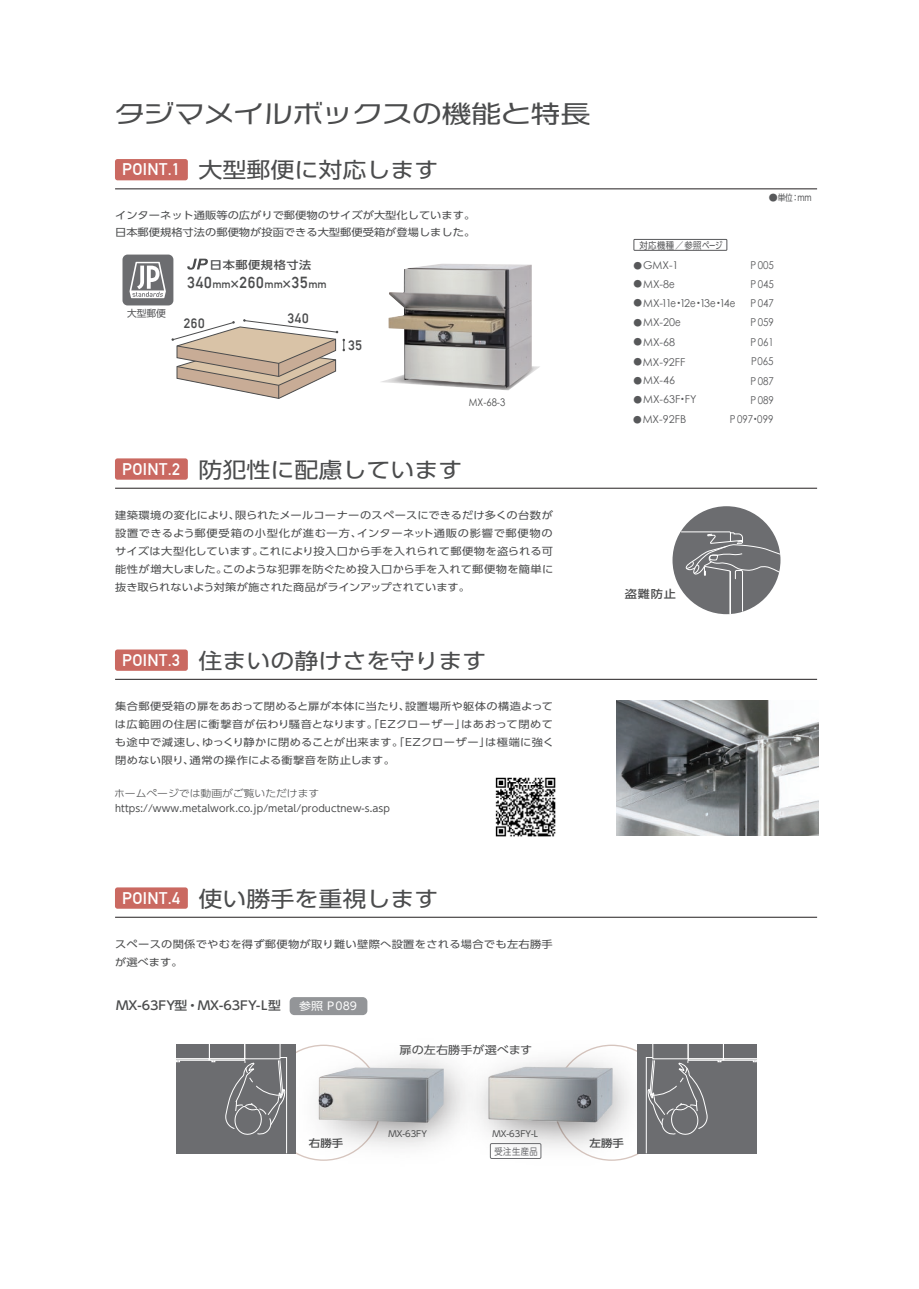
<style>
.page{position:relative;width:919px;height:1289px;background:#fff}
.page>*{position:absolute;margin:0;border:0;box-sizing:border-box;transform-origin:0 0}
.t1{font:24.3px "VDL Logona Regular";color:#4b4c4d;scale:1.22 1}
.t2{font:21.6px "UD Shin Go Pro";color:#4b4c4d;scale:1.11 1}
.t3{font:700 16.5px "DIN Alternate";letter-spacing:.025em;color:#fff}
.t4{font:15.75px "Alte DIN1451 Mittelschrift";letter-spacing:.05em;color:#4b4c4d}
.t5{font:13.5px "Alte DIN1451 Mittelschrift";letter-spacing:.05em;color:#4b4c4d}
.t6{font:500 12.15px "UD Shin Go Pro";color:#4b4c4d;scale:1.06 1}
.t7{font:500 10.95px "UD Shin Go Pro";letter-spacing:.05em;color:#4b4c4d;scale:1.11 1}
.t8{font:10.95px "UD Shin Go Pro";color:#4b4c4d;scale:1.11 1}
.t9{font:10.8px "Century Gothic";color:#57585a}
.t10{font:10.8px "Century Gothic";color:#57585a;scale:.9 1}
.t11{font:10.8px "Century Gothic";letter-spacing:-.15em;color:#57585a}
.t12{font:10.8px "UD Shin Go Pro";color:#fff;scale:1.11 1}
.t13{font:10.5px "Century Gothic";color:#4b4c4d;scale:.9 1}
.t14{font:500 10.35px "UD Shin Go Pro";color:#4b4c4d;scale:1.11 1}
.t15{font:10.2px/18px "UD Shin Go Pro";color:#4b4c4d;text-align:justify;scale:1.11 1}
.t16{font:10.2px/18px "UD Shin Go Pro";letter-spacing:.025em;color:#4b4c4d;scale:1.11 1}
.t17{font:9.75px "UD Shin Go Pro";letter-spacing:.01em;color:#4b4c4d}
.t18{font:300 9.75px "UD Shin Go Pro";color:#4b4c4d;scale:1.11 1}
.t19{font:9.75px "UD Shin Go Pro";color:#57585a}
.t20{font:9.45px "UD Shin Go Pro";letter-spacing:.05em;color:#57585a;scale:.89 1}
.t21{font:9.3px "UD Shin Go Pro";letter-spacing:.05em;color:#6c6d70;scale:.89 1}
.t22{font:9px "UD Shin Go Pro";color:#57585a}
.t23{font:8.55px "UD Shin Go Pro";color:#4b4c4d}
.s1{font-size:10.8px}
.s2{font-family:"DIN Alternate";font-weight:700;font-size:16.5px;color:#fff}
.s3{font-family:"UD Shin Go Pro";font-size:8.7px}
.s4{font-family:"UD Shin Go Pro"}
</style>
<div class="page">
<svg style="left:381px;top:363px;width:159px;height:27px"></svg>
<img style="left:287px;top:1044px;width:158px;height:117px">
<img style="left:445px;top:1044px;width:200px;height:117px">
<img style="left:616px;top:700px;width:202px;height:135px">
<img style="left:388px;top:263px;width:143px;height:124px">
<img style="left:487px;top:1064px;width:127px;height:60px">
<img style="left:318px;top:1067px;width:125px;height:55px">
<img style="left:495px;top:777px;width:61px;height:60px">
<div style="left:672px;top:506px;width:108px;height:108px;background:#6c6d70;border-radius:50%"></div>
<svg style="left:680px;top:531px;width:101px;height:84px"></svg>
<div style="left:637px;top:1043px;width:120px;height:110px;background:#6c6d70"></div>
<div style="left:687px;top:1058px;width:36px;height:2px;border:1px solid #fff"></div>
<div style="left:652px;top:1043px;width:36px;height:16px;border:1px solid #fff"></div>
<div style="left:687px;top:1043px;width:37px;height:16px;border:1px solid #fff"></div>
<svg style="left:717px;top:1043px;width:40px;height:19px"></svg>
<svg style="left:645px;top:1056px;width:64px;height:98px"></svg>
<div style="left:176px;top:1043px;width:119px;height:110px;background:#6c6d70"></div>
<div style="left:209px;top:1058px;width:36px;height:2px;border:1px solid #fff"></div>
<div style="left:244px;top:1043px;width:36px;height:16px;border:1px solid #fff"></div>
<div style="left:209px;top:1043px;width:36px;height:16px;border:1px solid #fff"></div>
<svg style="left:176px;top:1043px;width:39px;height:19px"></svg>
<svg style="left:223px;top:1056px;width:64px;height:98px"></svg>
<div style="left:289px;top:997px;width:78px;height:18px;background:#939598;border-radius:5px"></div>
<svg style="left:187px;top:259px;width:21px;height:11px"></svg>
<hr style="left:115px;top:189px;width:702px;height:1px;background:#231f20">
<div style="left:490px;top:1143px;width:51px;height:15px;border:1px solid #6c6d70"></div>
<div style="left:115px;top:159px;width:73px;height:21px;background:#ca6961;border-radius:3px"></div>
<hr style="left:115px;top:488px;width:702px;height:1px;background:#231f20">
<div style="left:115px;top:458px;width:73px;height:21px;background:#ca6961;border-radius:3px"></div>
<hr style="left:115px;top:679px;width:702px;height:1px;background:#231f20">
<div style="left:115px;top:649px;width:73px;height:21px;background:#ca6961;border-radius:3px"></div>
<hr style="left:115px;top:917px;width:702px;height:1px;background:#231f20">
<div style="left:115px;top:887px;width:73px;height:21px;background:#ca6961;border-radius:3px"></div>
<div style="left:122px;top:254px;width:51px;height:51px;background:#6c6d70;border-radius:5px"></div>
<svg style="left:129px;top:262px;width:37px;height:36px"></svg>
<svg style="left:171px;top:319px;width:174px;height:80px"></svg>
<div style="left:633px;top:239px;width:94px;height:11px;border:1px solid #57585a"></div>
<h1 class="t1" style="left:115px;top:97px;width:391px">タジマメイルボックスの機能と特長</h1>
<h3 class="t3" style="left:122px;top:157px;width:59px">POINT.1</h3>
<h2 class="t2" style="left:198px;top:152px;width:218px">大型郵便に対応します</h2>
<p class="t15" style="left:115px;top:207px;width:326px;line-height:16.5px">インターネット通販等の広がりで郵便物のサイズが大型化しています。日本郵便規格寸法の郵便物が投函できる大型郵便受箱が登場しました。</p>
<p class="t19" style="left:127px;top:306px;width:40px">大型郵便</p>
<p class="t7" style="left:210px;top:256px;width:93px">日本郵便規格寸法</p>
<h3 class="t4" style="left:187px;top:273px;width:141px">340<span class="s1">mm</span>×260<span class="s1">mm</span>×35<span class="s1">mm</span></h3>
<h3 class="t5" style="left:288px;top:310px;width:22px">340</h3>
<h3 class="t5" style="left:184px;top:315px;width:22px">260</h3>
<h3 class="t5" style="left:348px;top:337px;width:15px">35</h3>
<p class="t13" style="left:469px;top:396px;width:42px">MX-68-3</p>
<h2 class="t2" style="left:122px;top:452px;width:308px"><span class="s2">POINT.2</span> 防犯性に配慮しています</h2>
<p class="t15" style="left:115px;top:505px;width:396px">建築環境の変化により、限られたメールコーナーのスペースにできるだけ多くの台数が設置できるよう郵便受箱の小型化が進む一方、インターネット通販の影響で郵便物のサイズは大型化しています。これにより投入口から手を入れられて郵便物を盗られる可能性が増大しました。このような犯罪を防ぐため投入口から手を入れて郵便物を簡単に抜き取られないよう対策が施された商品がラインアップされています。</p>
<h2 class="t2" style="left:122px;top:643px;width:330px"><span class="s2">POINT.3</span> 住まいの静けさを守ります</h2>
<p class="t15" style="left:115px;top:696px;width:397px">集合郵便受箱の扉をあおって閉めると扉が本体に当たり、設置場所や躯体の構造よっては広範囲の住居に衝撃音が伝わり騒音となります。「EZクローザー」はあおって閉めても途中で減速し、ゆっくり静かに閉めることが出来ます。「EZクローザー」は極端に強く閉めない限り、通常の操作による衝撃音を防止します。</p>
<p class="t18" style="left:114px;top:785px;width:186px">ホームページでは動画がご覧いただけます</p>
<p class="t17" style="left:115px;top:800px;width:276px">https://www.metalwork.co.jp/metal/productnew-s.asp</p>
<h2 class="t2" style="left:122px;top:880px;width:286px"><span class="s2">POINT.4</span> 使い勝手を重視します</h2>
<p class="t16" style="left:115px;top:934px;width:396px">スペースの関係でやむを得ず郵便物が取り難い壁際へ設置をされる場合でも左右勝手が選べます。</p>
<p class="t6" style="left:116px;top:995px;width:157px">MX-63FY型・MX-63FY-L型</p>
<p class="t12" style="left:299px;top:997px;width:54px">参照 P089</p>
<p class="t8" style="left:399px;top:1041px;width:121px">扉の左右勝手が選べます</p>
<p class="t20" style="left:639px;top:237px;width:95px">対応機種／参照ページ</p>
<p class="t22" style="left:768px;top:190px;width:44px">●単位：mm</p>
<p class="t9" style="left:633px;top:258px;width:46px"><span class="s3">●</span>GMX-1</p>
<p class="t10" style="left:750px;top:258px;width:27px">P 005</p>
<p class="t9" style="left:633px;top:277px;width:43px"><span class="s3">●</span>MX-8e</p>
<p class="t10" style="left:750px;top:277px;width:27px">P 045</p>
<p class="t9" style="left:633px;top:315px;width:49px"><span class="s3">●</span>MX-20e</p>
<p class="t10" style="left:750px;top:316px;width:27px">P 059</p>
<p class="t11" style="left:633px;top:296px;width:103px"><span class="s3">●</span> MX-11e<span class="s4">・</span>12e<span class="s4">・</span>13e<span class="s4">・</span>14e</p>
<p class="t10" style="left:750px;top:296px;width:27px">P 047</p>
<p class="t9" style="left:633px;top:335px;width:43px"><span class="s3">●</span>MX-68</p>
<p class="t10" style="left:750px;top:335px;width:27px">P 061</p>
<p class="t9" style="left:633px;top:355px;width:54px"><span class="s3">●</span>MX-92FF</p>
<p class="t10" style="left:751px;top:354px;width:26px">P065</p>
<p class="t9" style="left:633px;top:373px;width:43px"><span class="s3">●</span>MX-46</p>
<p class="t10" style="left:750px;top:374px;width:27px">P 087</p>
<p class="t9" style="left:633px;top:393px;width:64px"><span class="s3">●</span>MX-63F<span class="s4">・</span>FY</p>
<p class="t10" style="left:750px;top:393px;width:27px">P 089</p>
<p class="t9" style="left:633px;top:413px;width:54px"><span class="s3">●</span>MX-92FB</p>
<p class="t10" style="left:730px;top:412px;width:50px">P 097<span class="s4">・</span>099</p>
<p class="t7" style="left:624px;top:585px;width:48px">盗難防止</p>
<p class="t23" style="left:388px;top:1126px;width:40px">MX-63FY</p>
<p class="t23" style="left:492px;top:1126px;width:47px">MX-63FY-L</p>
<p class="t14" style="left:309px;top:1134px;width:33px">右勝手</p>
<p class="t14" style="left:589px;top:1134px;width:33px">左勝手</p>
<p class="t21" style="left:494px;top:1143px;width:50px">受注生産品</p>
</div>
